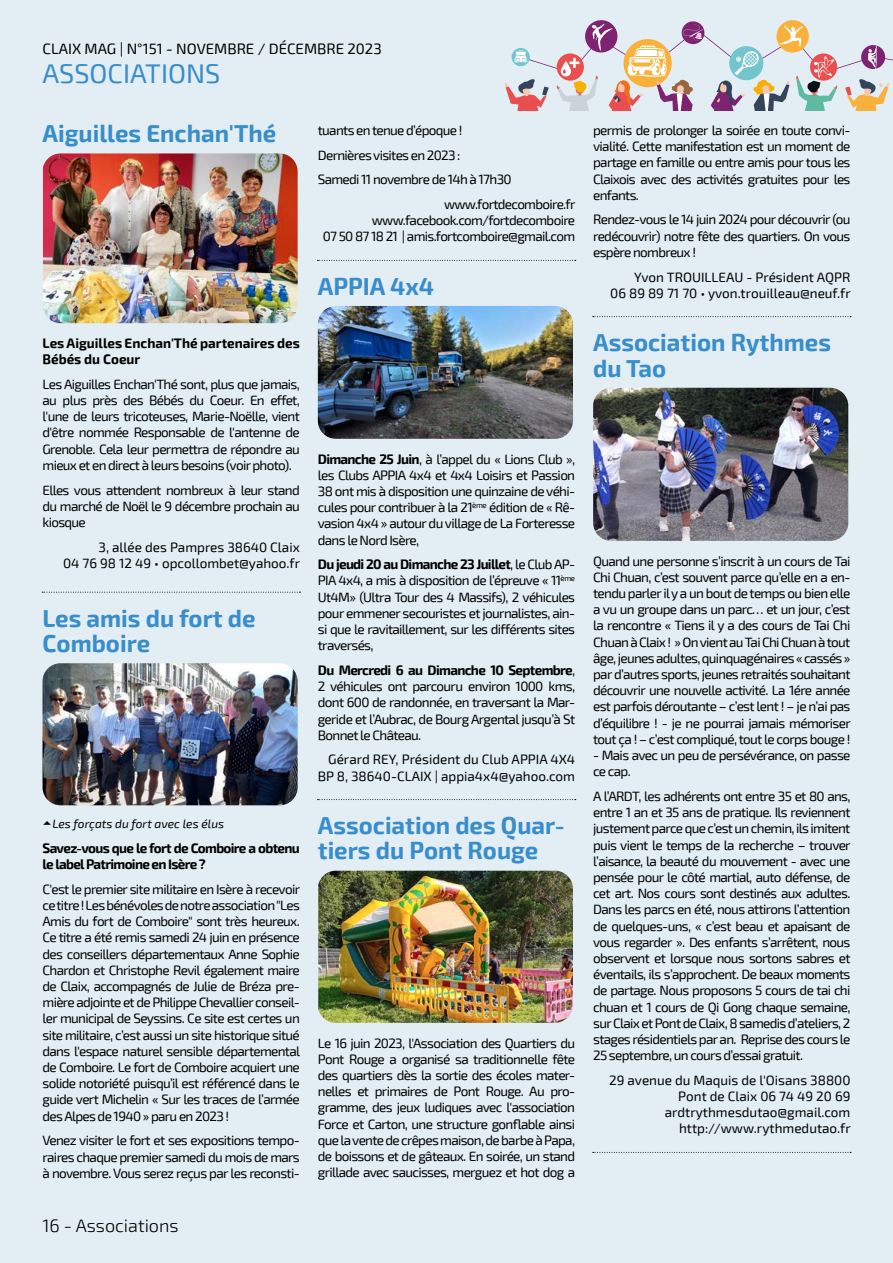
<style>
.page{position:relative;width:893px;height:1263px;background:#e2edf4}
.page>*{position:absolute;margin:0;border:0;box-sizing:border-box;transform-origin:0 0}
.t1{font:27px "Exo 2";color:#388dca}
.t2{font:700 24px/25.5px "Exo 2";color:#388dcb}
.t3{font:300 18px "Exo 2";color:#000}
.t4{font:15px "Exo 2";color:#000}
.t5{font:13.5px/16.2px "Exo 2";letter-spacing:-.05em;color:#000;text-align:justify}
.t6{font:13.5px/16.2px "Exo 2";color:#000;text-align:right}
.t7{font:700 13.5px/16.2px "Exo 2";letter-spacing:-.05em;color:#000}
.t8{font:700 13.5px/16.2px "Exo 2";color:#000}
.t9{font:italic 12px "Exo 2";color:#000}
.s1{font-weight:700}
</style>
<div class="page">
<svg style="left:505px;top:20px;width:388px;height:91px"></svg>
<img style="left:43px;top:153px;width:255px;height:170px">
<svg style="left:42px;top:592px;width:258px;height:1px"></svg>
<img style="left:43px;top:663px;width:255px;height:142px">
<svg style="left:317px;top:260px;width:259px;height:1px"></svg>
<img style="left:318px;top:306px;width:255px;height:133px">
<svg style="left:317px;top:799px;width:259px;height:1px"></svg>
<img style="left:318px;top:871px;width:255px;height:152px">
<svg style="left:593px;top:316px;width:258px;height:1px"></svg>
<img style="left:593px;top:388px;width:255px;height:153px">
<svg style="left:593px;top:1152px;width:258px;height:1px"></svg>
<p class="t4" style="left:43px;top:40px;width:165px">Claix Mag | N°151 - Novem</p>
<p class="t4" style="left:227px;top:40px;width:71px">bre / décem</p>
<p class="t4" style="left:317px;top:40px;width:66px">bre 2023</p>
<h1 class="t1" style="left:43px;top:58px;width:179px">ASSOCIATIONS</h1>
<h2 class="t2" style="left:43px;top:122px;width:235px">Aiguilles Enchan'Thé</h2>
<p class="t8" style="left:43px;top:335px;width:259px">Les Aiguilles Enchan'Thé partenaires des<br>Bébés du Coeur</p>
<p class="t5" style="left:43px;top:376px;width:259px">Les Aiguilles Enchan'Thé sont, plus que jamais, au plus près des Bébés du Coeur. En effet, l'une de leurs tricoteuses, Marie-Noëlle, vient d'être nommée Responsable de l'antenne de Grenoble. Cela leur permettra de répondre au mieux et en direct à leurs besoins (voir photo).</p>
<p class="t5" style="left:43px;top:482px;width:259px">Elles vous attendent nombreux à leur stand du marché de Noël le 9 décembre prochain au kiosque</p>
<p class="t6" style="left:63px;top:539px;width:239px">3, allée des Pampres 38640 Claix<br>04 76 98 12 49 • opcollombet@yahoo.fr</p>
<h2 class="t2" style="left:43px;top:606px;width:215px">Les amis du fort de<br>Comboire</h2>
<p class="t9" style="left:52px;top:817px;width:173px">Les forçats du fort avec les élus</p>
<p class="t7" style="left:43px;top:840px;width:259px">Savez-vous que le fort de Comboire a obtenu le label Patrimoine en Isère ?</p>
<p class="t5" style="left:43px;top:881px;width:259px">C'est le premier site militaire en Isère à recevoir ce titre ! Les bénévoles de notre association "Les Amis du fort de Comboire" sont très heureux.<br>Ce titre a été remis samedi 24 juin en présence des conseillers départementaux Anne Sophie Chardon et Christophe Revil également maire de Claix, accompagnés de Julie de Bréza pre&shy;mière adjointe et de Philippe Chevallier conseil&shy;ler municipal de Seyssins. Ce site est certes un site militaire, c’est aussi un site historique situé dans l'espace naturel sensible départemental de Comboire. Le fort de Comboire acquiert une solide notoriété puisqu’il est référencé dans le guide vert Michelin « Sur les traces de l’armée des Alpes de 1940 » paru en 2023 !</p>
<p class="t5" style="left:43px;top:1133px;width:259px">Venez visiter le fort et ses expositions tempo&shy;raires chaque premier samedi du mois de mars à novembre. Vous serez reçus par les reconsti-</p>
<h3 class="t3" style="left:43px;top:1215px;width:138px">16 - Associations</h3>
<p class="t5" style="left:318px;top:122px;width:146px">tuants en tenue d’époque !</p>
<p class="t5" style="left:318px;top:147px;width:144px">Dernières visites en 2023 :</p>
<p class="t5" style="left:318px;top:172px;width:195px">Samedi 11 novembre de 14h à 17h30</p>
<p class="t5" style="left:444px;top:196px;width:133px">www.fortdecomboire.fr</p>
<p class="t5" style="left:323px;top:213px;width:254px;text-align:right">www.facebook.com/fortdecomboire<br>07 50 87 18 21 | amis.fortcomboire@gmail.com</p>
<h2 class="t2" style="left:318px;top:274px;width:118px">APPIA 4x4</h2>
<p class="t5" style="left:318px;top:451px;width:259px"><span class="s1">Dimanche 25 Juin</span>, à l’appel du « Lions Club », les Clubs APPIA 4x4 et 4x4 Loisirs et Passion 38 ont mis à disposition une quinzaine de véhi&shy;cules pour contribuer à la 21<sup>ème</sup> édition de « Rê&shy;vasion 4x4 » autour du village de La Forteresse dans le Nord Isère,</p>
<p class="t5" style="left:318px;top:557px;width:259px"><span class="s1">Du jeudi 20 au Dimanche 23 Juillet</span>, le Club AP-PIA 4x4, a mis à disposition de l’épreuve « 11<sup>ème </sup>Ut4M» (Ultra Tour des 4 Massifs), 2 véhicules pour emmener secouristes et journalistes, ain&shy;si que le ravitaillement, sur les différents sites traversés,</p>
<p class="t5" style="left:318px;top:662px;width:259px"><span class="s1">Du Mercredi 6 au Dimanche 10 Septembre</span>, 2 véhicules ont parcouru environ 1000 kms, dont 600 de randonnée, en traversant la Mar&shy;geride et l’Aubrac, de Bourg Argental jusqu’à St Bonnet le Château.</p>
<p class="t6" style="left:318px;top:752px;width:259px">Gérard REY, Président du Club APPIA 4X4<br>BP 8, 38640-CLAIX | appia4x4@yahoo.com</p>
<h2 class="t2" style="left:318px;top:813px;width:248px">Association des Quar&shy;tiers du Pont Rouge</h2>
<p class="t5" style="left:318px;top:1035px;width:259px">Le 16 juin 2023, l'Association des Quartiers du Pont Rouge a organisé sa traditionnelle fête des quartiers dès la sortie des écoles mater&shy;nelles et primaires de Pont Rouge. Au pro&shy;gramme, des jeux ludiques avec l'association Force et Carton, une structure gonflable ainsi que la vente de crêpes maison, de barbe à Papa, de boissons et de gâteaux. En soirée, un stand grillade avec saucisses, merguez et hot dog a</p>
<p class="t5" style="left:593px;top:122px;width:259px">permis de prolonger la soirée en toute convi&shy;vialité. Cette manifestation est un moment de partage en famille ou entre amis pour tous les Claixois avec des activités gratuites pour les enfants.</p>
<p class="t5" style="left:593px;top:212px;width:259px">Rendez-vous le 14 juin 2024 pour découvrir (ou redécouvrir) notre fête des quartiers. On vous espère nombreux !</p>
<p class="t6" style="left:610px;top:269px;width:242px">Yvon TROUILLEAU - Président AQPR<br>06 89 89 71 70 • yvon.trouilleau@neuf.fr</p>
<h2 class="t2" style="left:593px;top:330px;width:239px">Association Rythmes du Tao</h2>
<p class="t5" style="left:593px;top:553px;width:259px">Quand une personne s’inscrit à un cours de Tai Chi Chuan, c’est souvent parce qu’elle en a en&shy;tendu parler il y a un bout de temps ou bien elle a vu un groupe dans un parc… et un jour, c’est la rencontre « Tiens il y a des cours de Tai Chi Chuan à Claix ! » On vient au Tai Chi Chuan à tout âge, jeunes adultes, quinquagénaires « cassés » par d’autres sports, jeunes retraités souhaitant découvrir une nouvelle activité. La 1ére année est parfois déroutante – c’est lent ! – je n’ai pas d’équilibre ! - je ne pourrai jamais mémoriser tout ça ! – c’est compliqué, tout le corps bouge !</p>
<p class="t5" style="left:593px;top:747px;width:259px">- Mais avec un peu de persévérance, on passe ce cap.</p>
<p class="t5" style="left:593px;top:788px;width:259px">A l’ARDT, les adhérents ont entre 35 et 80 ans, entre 1 an et 35 ans de pratique. Ils reviennent justement parce que c’est un chemin, ils imitent puis vient le temps de la recherche – trouver l’aisance, la beauté du mouvement - avec une pensée pour le côté martial, auto défense, de cet art. Nos cours sont destinés aux adultes.<br>Dans les parcs en été, nous attirons l’attention de quelques-uns, « c’est beau et apaisant de vous regarder ». Des enfants s’arrêtent, nous observent et lorsque nous sortons sabres et éventails, ils s’approchent. De beaux moments de partage. Nous proposons 5 cours de tai chi chuan et 1 cours de Qi Gong chaque semaine, sur Claix et Pont de Claix, 8 samedis d’ateliers, 2 stages résidentiels par an. Reprise des cours le 25 septembre, un cours d’essai gratuit.</p>
<p class="t6" style="left:609px;top:1072px;width:243px">29 avenue du Maquis de l'Oisans 38800<br>Pont de Claix 06 74 49 20 69 ardtrythmesdutao@gmail.com http://www.rythmedutao.fr</p>
</div>
